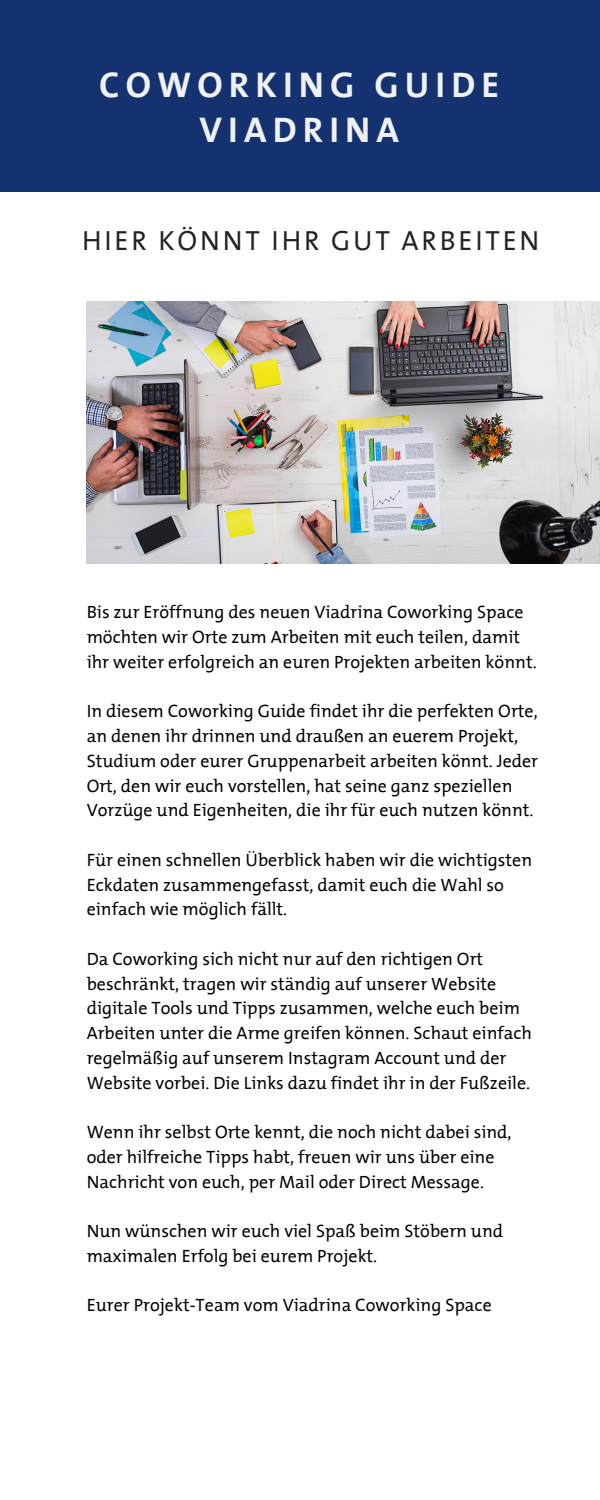
<style>
.page{position:relative;width:600px;height:1500px;background:#fff}
.page>*{position:absolute;margin:0;border:0;box-sizing:border-box;transform-origin:0 0}
.t1{font:700 36px/45px "The Mix";letter-spacing:.17em;color:#f0f1f4;text-align:center}
.t2{font:28px "The Mix Office C1";letter-spacing:.1em;color:#222}
.t3{font:18px/24.8px "The Mix Office C1";color:#000}
</style>
<div class="page">
<div style="left:0;top:0;width:600px;height:192px;background:#153270"></div>
<img style="left:87px;top:302px;width:513px;height:262px">
<p class="t1" style="left:99px;top:57px;width:402px">COWORKING GUIDE<br>VIADRINA</p>
<p class="t2" style="left:82px;top:223px;width:459px">HIER KÖNNT IHR GUT ARBEITEN</p>
<h2 class="t3" style="left:87px;top:600px;width:452px">Bis zur Eröffnung des neuen Viadrina Coworking Space möchten wir Orte zum Arbeiten mit euch teilen, damit ihr weiter erfolgreich an euren Projekten arbeiten könnt.</h2>
<p class="t3" style="left:87px;top:699px;width:453px">In diesem Coworking Guide findet ihr die perfekten Orte, an denen ihr drinnen und draußen an euerem Projekt, Studium oder eurer Gruppenarbeit arbeiten könnt. Jeder Ort, den wir euch vorstellen, hat seine ganz speziellen Vorzüge und Eigenheiten, die ihr für euch nutzen könnt.</p>
<p class="t3" style="left:87px;top:847px;width:447px">Für einen schnellen Überblick haben wir die wichtigsten<br>Eckdaten zusammengefasst, damit euch die Wahl so einfach wie möglich fällt.</p>
<p class="t3" style="left:87px;top:946px;width:447px">Da Coworking sich nicht nur auf den richtigen Ort beschränkt, tragen wir ständig auf unserer Website digitale Tools und Tipps zusammen, welche euch beim Arbeiten unter die Arme greifen können. Schaut einfach regelmäßig auf unserem Instagram Account und der Website vorbei. Die Links dazu findet ihr in der Fußzeile.</p>
<p class="t3" style="left:87px;top:1120px;width:427px">Wenn ihr selbst Orte kennt, die noch nicht dabei sind, oder hilfreiche Tipps habt, freuen wir uns über eine<br>Nachricht von euch, per Mail oder Direct Message.</p>
<p class="t3" style="left:87px;top:1219px;width:418px">Nun wünschen wir euch viel Spaß beim Stöbern und maximalen Erfolg bei eurem Projekt.</p>
<p class="t3" style="left:87px;top:1293px;width:407px">Eurer Projekt-Team vom Viadrina Coworking Space</p>
</div>
